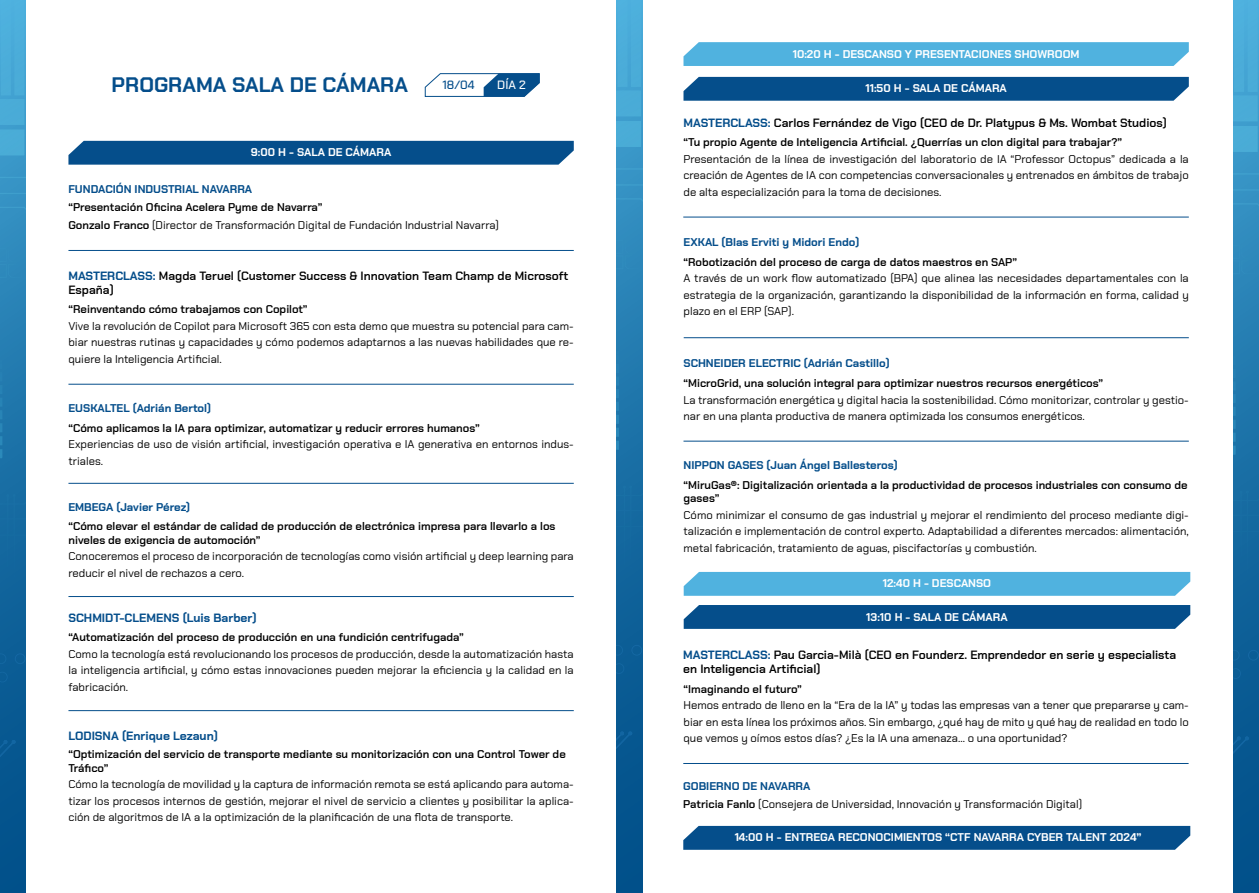
<style>
.page{position:relative;width:1259px;height:893px;background:#fff}
.page>*{position:absolute;margin:0;border:0;box-sizing:border-box;transform-origin:0 0}
.t1{font:700 21px "Chakra Petch";color:#054e8b}
.t2{font:600 12px/14.4px "Chakra Petch";color:#000}
.t3{font:700 12px "Chakra Petch";color:#054e8b}
.t4{font:500 12px "Chakra Petch";color:#054e8b}
.t5{font:500 12px "Chakra Petch";color:#fff}
.t6{font:11.25px/16.5px "Chakra Petch";color:#000;text-align:justify}
.t7{font:600 11.25px/13.5px "Chakra Petch";color:#000}
.t8{font:700 11.25px "Chakra Petch";color:#fff}
.t9{font:700 11.25px "Chakra Petch";color:#054e8b}
.s1{font-weight:600}
.s2{font-weight:700;color:#054e8b}
</style>
<div class="page">
<div style="left:683px;top:826px;width:507px;height:24px;background:#054e8b"></div>
<div style="left:683px;top:605px;width:507px;height:24px;background:#054e8b"></div>
<div style="left:683px;top:572px;width:507px;height:24px;background:#50b2df"></div>
<hr style="left:683px;top:441px;width:505px;height:1px;background:#054e8b">
<div style="left:616px;top:0;width:26px;height:893px;background:#0d5f97"></div>
<svg style="left:616px;top:0;width:26px;height:530px;background:#2f8bbd"></svg>
<div style="left:616px;top:744px;width:26px;height:149px;background:#03538d"></div>
<div style="left:1233px;top:0;width:26px;height:893px;background:#0d5f97"></div>
<svg style="left:1233px;top:0;width:26px;height:532px;background:#308bbd"></svg>
<div style="left:1233px;top:750px;width:25px;height:143px;background:#03538d"></div>
<hr style="left:683px;top:337px;width:505px;height:1px;background:#054e8b">
<div style="left:68px;top:141px;width:506px;height:24px;background:#054e8b"></div>
<div style="left:683px;top:77px;width:505px;height:24px;background:#054e8b"></div>
<svg style="left:424px;top:73px;width:116px;height:24px"></svg>
<hr style="left:68px;top:483px;width:506px;height:1px;background:#054e8b">
<hr style="left:68px;top:596px;width:506px;height:1px;background:#054e8b">
<hr style="left:68px;top:384px;width:506px;height:1px;background:#054e8b">
<hr style="left:68px;top:710px;width:506px;height:1px;background:#054e8b">
<div style="left:0;top:0;width:26px;height:893px;background:#0d5f97"></div>
<svg style="left:0;top:0;width:26px;height:536px;background:#308bbd"></svg>
<div style="left:0;top:752px;width:26px;height:141px;background:#03538d"></div>
<hr style="left:683px;top:217px;width:505px;height:1px;background:#054e8b">
<div style="left:683px;top:42px;width:505px;height:24px;background:#50b2df"></div>
<hr style="left:68px;top:250px;width:506px;height:1px;background:#054e8b">
<hr style="left:683px;top:763px;width:505px;height:1px;background:#054e8b">
<h1 class="t1" style="left:112px;top:72px;width:298px">PROGRAMA SALA DE CÁMARA</h1>
<p class="t4" style="left:442px;top:78px;width:34px">18/04</p>
<p class="t5" style="left:497px;top:78px;width:30px">DÍA 2</p>
<p class="t8" style="left:251px;top:145px;width:142px">9:00 H - SALA DE CÁMARA</p>
<p class="t9" style="left:68px;top:183px;width:185px">FUNDACIÓN INDUSTRIAL NAVARRA</p>
<p class="t6" style="left:68px;top:198px;width:432px;line-height:18px"><span class="s1">“Presentación Oficina Acelera Pyme de Navarra”<br>Gonzalo Franco</span> (Director de Transformación Digital de Fundación Industrial Navarra)</p>
<p class="t2" style="left:68px;top:268px;width:501px"><span class="s2">MASTERCLASS:</span> Magda Teruel (Customer Success &amp; Innovation Team Champ de Microsoft<br>España)</p>
<p class="t7" style="left:68px;top:303px;width:241px">“Reinventando cómo trabajamos con Copilot”</p>
<p class="t6" style="left:68px;top:318px;width:507px">Vive la revolución de Copilot para Microsoft 365 con esta demo que muestra su potencial para cam&shy;biar nuestras rutinas y capacidades y cómo podemos adaptarnos a las nuevas habilidades que re&shy;quiere la Inteligencia Artificial.</p>
<p class="t9" style="left:68px;top:402px;width:144px">EUSKALTEL (Adrián Bertol)</p>
<p class="t7" style="left:68px;top:421px;width:413px">“Cómo aplicamos la IA para optimizar, automatizar y reducir errores humanos”</p>
<p class="t6" style="left:68px;top:436px;width:507px">Experiencias de uso de visión artificial, investigación operativa e IA generativa en entornos indus&shy;triales.</p>
<p class="t9" style="left:68px;top:500px;width:123px">EMBEGA (Javier Pérez)</p>
<p class="t7" style="left:68px;top:520px;width:488px">“Cómo elevar el estándar de calidad de producción de electrónica impresa para llevarlo a los niveles de exigencia de automoción”</p>
<p class="t6" style="left:68px;top:548px;width:507px">Conoceremos el proceso de incorporación de tecnologías como visión artificial y deep learning para reducir el nivel de rechazos a cero.</p>
<p class="t3" style="left:68px;top:611px;width:190px">SCHMIDT-CLEMENS (Luis Barber)</p>
<p class="t7" style="left:68px;top:631px;width:397px">“Automatización del proceso de producción en una fundición centrifugada”</p>
<p class="t6" style="left:68px;top:646px;width:507px">Como la tecnología está revolucionando los procesos de producción, desde la automatización hasta la inteligencia artificial, y cómo estas innovaciones pueden mejorar la eficiencia y la calidad en la fabricación.</p>
<p class="t3" style="left:68px;top:728px;width:151px">LODISNA (Enrique Lezaun)</p>
<p class="t7" style="left:68px;top:748px;width:499px">“Optimización del servicio de transporte mediante su monitorización con una Control Tower de<br>Tráfico”</p>
<p class="t6" style="left:68px;top:776px;width:507px">Cómo la tecnología de movilidad y la captura de información remota se está aplicando para automa&shy;tizar los procesos internos de gestión, mejorar el nivel de servicio a clientes y posibilitar la aplica&shy;ción de algoritmos de IA a la optimización de la planificación de una flota de transporte.</p>
<p class="t8" style="left:792px;top:47px;width:288px">10:20 H - DESCANSO Y PRESENTACIONES SHOWROOM</p>
<p class="t8" style="left:865px;top:82px;width:143px">11:50 H - SALA DE CÁMARA</p>
<p class="t2" style="left:683px;top:116px;width:485px"><span class="s2">MASTERCLASS:</span> Carlos Fernández de Vigo (CEO de Dr. Platypus &amp; Ms. Wombat Studios)</p>
<p class="t7" style="left:683px;top:136px;width:440px">“Tu propio Agente de Inteligencia Artificial. ¿Querrías un clon digital para trabajar?”</p>
<p class="t6" style="left:683px;top:151px;width:507px">Presentación de la línea de investigación del laboratorio de IA “Professor Octopus” dedicada a la creación de Agentes de IA con competencias conversacionales y entrenados en ámbitos de trabajo de alta especialización para la toma de decisiones.</p>
<p class="t9" style="left:683px;top:235px;width:177px">EXKAL (Blas Erviti y Midori Endo)</p>
<p class="t7" style="left:683px;top:255px;width:335px">“Robotización del proceso de carga de datos maestros en SAP”</p>
<p class="t6" style="left:683px;top:270px;width:507px">A través de un work flow automatizado (BPA) que alinea las necesidades departamentales con la estrategia de la organización, garantizando la disponibilidad de la información en forma, calidad y plazo en el ERP (SAP).</p>
<p class="t9" style="left:683px;top:357px;width:208px">SCHNEIDER ELECTRIC (Adrián Castillo)</p>
<p class="t7" style="left:683px;top:377px;width:421px">“MicroGrid, una solución integral para optimizar nuestros recursos energéticos”</p>
<p class="t6" style="left:683px;top:392px;width:507px">La transformación energética y digital hacia la sostenibilidad. Cómo monitorizar, controlar y gestio&shy;nar en una planta productiva de manera optimizada los consumos energéticos.</p>
<p class="t9" style="left:683px;top:458px;width:216px">NIPPON GASES (Juan Ángel Ballesteros)</p>
<p class="t7" style="left:683px;top:478px;width:505px">“MiruGas®: Digitalización orientada a la productividad de procesos industriales con consumo de gases”</p>
<p class="t6" style="left:683px;top:506px;width:507px">Cómo minimizar el consumo de gas industrial y mejorar el rendimiento del proceso mediante digi&shy;talización e implementación de control experto. Adaptabilidad a diferentes mercados: alimentación, metal fabricación, tratamiento de aguas, piscifactorías y combustión.</p>
<p class="t8" style="left:883px;top:577px;width:110px">12:40 H - DESCANSO</p>
<p class="t8" style="left:866px;top:610px;width:143px">13:10 H - SALA DE CÁMARA</p>
<p class="t2" style="left:683px;top:647px;width:494px"><span class="s2">MASTERCLASS:</span> Pau Garcia-Milà (CEO en Founderz. Emprendedor en serie y especialista en Inteligencia Artificial)</p>
<p class="t7" style="left:683px;top:682px;width:120px">“Imaginando el futuro”</p>
<p class="t6" style="left:683px;top:697px;width:507px">Hemos entrado de lleno en la “Era de la IA” y todas las empresas van a tener que prepararse y cam&shy;biar en esta línea los próximos años. Sin embargo, ¿qué hay de mito y qué hay de realidad en todo lo que vemos y oímos estos días? ¿Es la IA una amenaza… o una oportunidad?</p>
<p class="t6" style="left:683px;top:777px;width:400px;line-height:18px"><span class="s2">GOBIERNO DE NAVARRA<br></span><span class="s1">Patricia Fanlo</span> (Consejera de Universidad, Innovación y Transformación Digital)</p>
<p class="t8" style="left:734px;top:831px;width:408px">14:00 H - ENTREGA RECONOCIMIENTOS “CTF NAVARRA CYBER TALENT 2024”</p>
</div>
